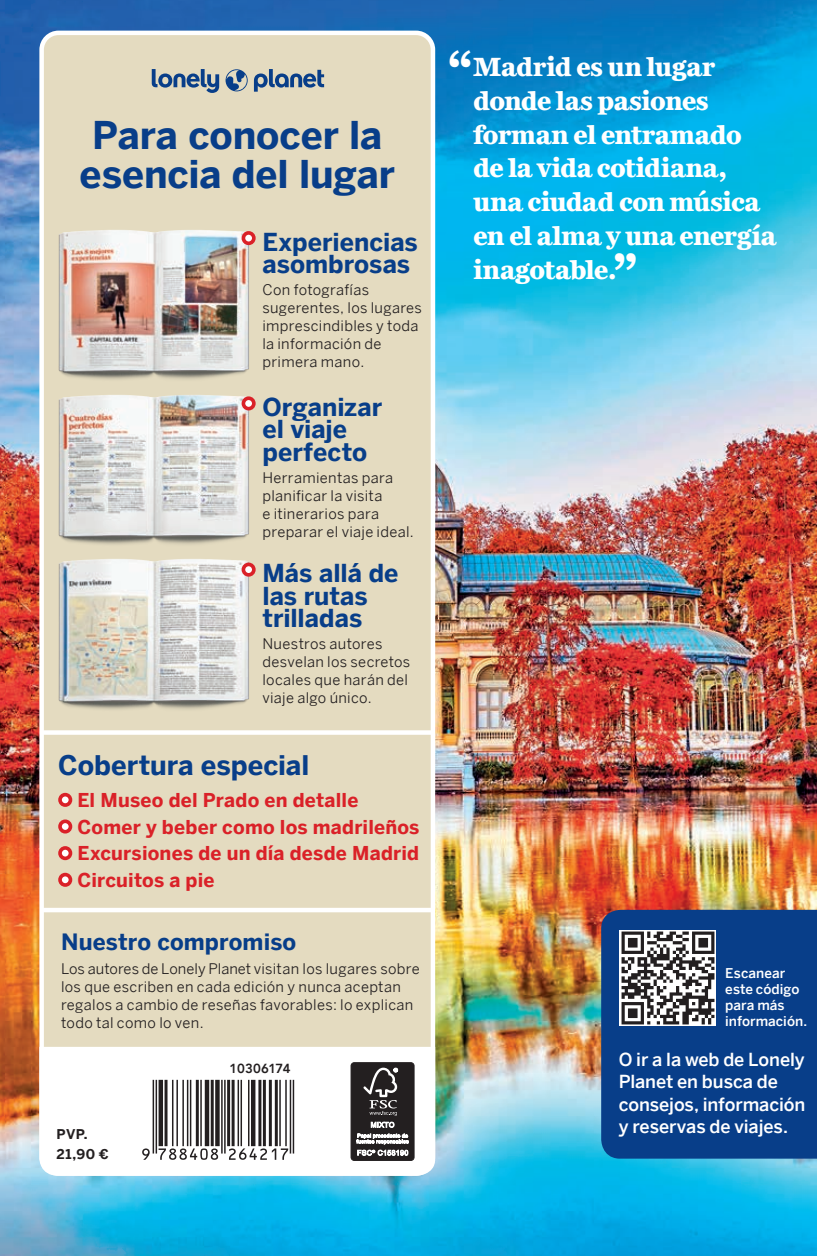
<style>
.page{position:relative;width:817px;height:1256px;background:#fff}
.page>*{position:absolute;margin:0;border:0;box-sizing:border-box;transform-origin:0 0}
.t1{font:700 38.25px/38.2px "LP Benton Sans";letter-spacing:-.005em;color:#083e89;text-align:center}
.t2{font:700 27px/33.8px "LP Miller Daily One";letter-spacing:-.01em;color:#fff}
.t3{font:700 27px "LP Benton Sans";color:#083e89}
.t4{font:700 24.75px/22.5px "LP Benton Sans";color:#083e89}
.t5{font:700 22.5px "LP Benton Sans";letter-spacing:.005em;color:#083e89}
.t6{font:700 19.12px/26.6px "LP Benton Sans";letter-spacing:.01em;color:#da2128}
.t7{font:500 18px/22.5px "LP Benton Sans";letter-spacing:-.005em;color:#fff}
.t8{font:14.62px/18px "LP Benton Sans";letter-spacing:.02em;color:#231f20}
.t9{font:500 13.5px/15.8px "LP Benton Sans";letter-spacing:.005em;color:#fff}
.t10{font:700 13.5px/20.2px "LP Benton Sans";letter-spacing:.025em;color:#231f20}
.t11{font:800 13.05px "Avenir";letter-spacing:-.02em;color:#231f20}
.s1{font-size:49.5px}
</style>
<div class="page">
<img style="left:0;top:0;width:816px;height:1255px">
<div style="left:42px;top:33px;width:391px;height:1140px;background:#e4dbc0;border-radius:17px"></div>
<div style="left:39px;top:31px;width:396px;height:1144px;border:4px solid #fff;border-radius:17px"></div>
<img style="left:43px;top:226px;width:213px;height:155px">
<img style="left:43px;top:391px;width:213px;height:155px">
<img style="left:43px;top:556px;width:213px;height:155px">
<div style="left:42px;top:907px;width:390px;height:5px;background:#fff"></div>
<svg style="left:42px;top:730px;width:390px;height:4px;fill:#fff"></svg>
<div style="left:60px;top:794px;width:10px;height:11px;background:#fff;border-radius:50%"></div>
<div style="left:58px;top:792px;width:14px;height:14px;border:4px solid #da2128;border-radius:50%"></div>
<div style="left:60px;top:821px;width:10px;height:10px;background:#fff;border-radius:50%"></div>
<div style="left:58px;top:819px;width:14px;height:14px;border:4px solid #da2128;border-radius:50%"></div>
<div style="left:60px;top:847px;width:10px;height:11px;background:#fff;border-radius:50%"></div>
<div style="left:58px;top:846px;width:14px;height:14px;border:4px solid #da2128;border-radius:50%"></div>
<div style="left:60px;top:874px;width:10px;height:10px;background:#fff;border-radius:50%"></div>
<div style="left:58px;top:872px;width:14px;height:14px;border:4px solid #da2128;border-radius:50%"></div>
<svg style="left:152px;top:69px;width:67px;height:24px"></svg>
<svg style="left:254px;top:69px;width:70px;height:23px"></svg>
<svg style="left:225px;top:69px;width:22px;height:22px"></svg>
<div style="left:243px;top:233px;width:11px;height:10px;background:#fff;border-radius:50%"></div>
<div style="left:241px;top:231px;width:14px;height:14px;border:4px solid #da2128;border-radius:50%"></div>
<div style="left:243px;top:398px;width:11px;height:10px;background:#fff;border-radius:50%"></div>
<div style="left:241px;top:396px;width:14px;height:14px;border:4px solid #da2128;border-radius:50%"></div>
<div style="left:243px;top:564px;width:11px;height:10px;background:#fff;border-radius:50%"></div>
<div style="left:241px;top:562px;width:14px;height:14px;border:4px solid #da2128;border-radius:50%"></div>
<svg style="left:39px;top:1046px;width:396px;height:129px;fill:#fff"></svg>
<div style="left:351px;top:1062px;width:63px;height:98px;background:#231f20;border-radius:3px"></div>
<div style="left:350px;top:1062px;width:64px;height:98px;border:1px solid #231f20;border-radius:3px"></div>
<svg style="left:363px;top:1067px;width:34px;height:60px"></svg>
<svg style="left:356px;top:1133px;width:52px;height:22px"></svg>
<div style="left:601px;top:909px;width:215px;height:249px;background:#083e89"></div>
<img style="left:619px;top:930px;width:96px;height:95px">
<hr style="left:292px;top:1079px;width:2px;height:74px;background:#231f20">
<hr style="left:289px;top:1079px;width:2px;height:74px;background:#231f20">
<hr style="left:285px;top:1079px;width:1px;height:66px;background:#231f20">
<hr style="left:279px;top:1079px;width:2px;height:66px;background:#231f20">
<hr style="left:275px;top:1079px;width:3px;height:66px;background:#231f20">
<hr style="left:269px;top:1079px;width:3px;height:66px;background:#231f20">
<hr style="left:263px;top:1079px;width:3px;height:66px;background:#231f20">
<hr style="left:258px;top:1079px;width:3px;height:66px;background:#231f20">
<hr style="left:251px;top:1079px;width:4px;height:66px;background:#231f20">
<hr style="left:248px;top:1079px;width:1px;height:66px;background:#231f20">
<hr style="left:240px;top:1079px;width:2px;height:66px;background:#231f20">
<hr style="left:237px;top:1079px;width:2px;height:66px;background:#231f20">
<hr style="left:231px;top:1079px;width:3px;height:66px;background:#231f20">
<hr style="left:227px;top:1079px;width:3px;height:66px;background:#231f20">
<hr style="left:224px;top:1079px;width:1px;height:74px;background:#231f20">
<hr style="left:221px;top:1079px;width:1px;height:74px;background:#231f20">
<svg style="left:215px;top:1079px;width:4px;height:66px"></svg>
<hr style="left:211px;top:1079px;width:3px;height:66px;background:#231f20">
<hr style="left:205px;top:1079px;width:4px;height:66px;background:#231f20">
<hr style="left:200px;top:1079px;width:2px;height:66px;background:#231f20">
<hr style="left:196px;top:1079px;width:3px;height:66px;background:#231f20">
<hr style="left:190px;top:1079px;width:1px;height:66px;background:#231f20">
<hr style="left:187px;top:1079px;width:1px;height:66px;background:#231f20">
<hr style="left:182px;top:1079px;width:2px;height:66px;background:#231f20">
<hr style="left:176px;top:1079px;width:2px;height:66px;background:#231f20">
<hr style="left:172px;top:1079px;width:1px;height:66px;background:#231f20">
<hr style="left:164px;top:1079px;width:3px;height:66px;background:#231f20">
<div style="left:158px;top:1079px;width:5px;height:66px;background:#231f20"></div>
<hr style="left:155px;top:1079px;width:2px;height:74px;background:#231f20">
<hr style="left:152px;top:1079px;width:2px;height:74px;background:#231f20">
<svg style="left:142px;top:1148px;width:146px;height:11px"></svg>
<h1 class="t1" style="left:80px;top:116px;width:317px">Para conocer la esencia del lugar</h1>
<h3 class="t4" style="left:262px;top:230px;width:157px">Experiencias asombrosas</h3>
<p class="t8" style="left:262px;top:280px;width:161px">Con fotografías sugerentes, los lugares imprescindibles y toda la información de primera mano.</p>
<h3 class="t4" style="left:262px;top:395px;width:121px">Organizar el viaje perfecto</h3>
<p class="t8" style="left:262px;top:468px;width:153px">Herramientas para planificar la visita<br>e itinerarios para preparar el viaje ideal.</p>
<h3 class="t4" style="left:262px;top:561px;width:137px">Más allá de las rutas trilladas</h3>
<p class="t8" style="left:262px;top:634px;width:149px">Nuestros autores desvelan los secretos locales que harán del viaje algo único.</p>
<h2 class="t3" style="left:58px;top:745px;width:252px">Cobertura especial</h2>
<h3 class="t6" style="left:77px;top:786px;width:343px">El Museo del Prado en detalle<br>Comer y beber como los madrileños<br>Excursiones de un día desde Madrid<br>Circuitos a pie</h3>
<h3 class="t5" style="left:61px;top:925px;width:236px">Nuestro compromiso</h3>
<p class="t8" style="left:61px;top:959px;width:360px">Los autores de Lonely Planet visitan los lugares sobre los que escriben en cada edición y nunca aceptan regalos a cambio de reseñas favorables: lo explican todo tal como lo ven.</p>
<p class="t10" style="left:57px;top:1123px;width:54px">PVP.<br>21,90 €</p>
<p class="t11" style="left:229px;top:1058px;width:62px">10306174</p>
<h2 class="t2" style="left:473px;top:51px;width:304px;text-indent:-26px"><span class="s1">“</span>Madrid es un lugar donde las pasiones forman el entramado de la vida cotidiana, una ciudad con música en el alma y una energía inagotable.<span class="s1">”</span></h2>
<p class="t9" style="left:725px;top:965px;width:83px">Escanear este código para más información.</p>
<p class="t7" style="left:618px;top:1047px;width:188px">O ir a la web de Lonely<br>Planet en busca de consejos, información y reservas de viajes.</p>
</div>
